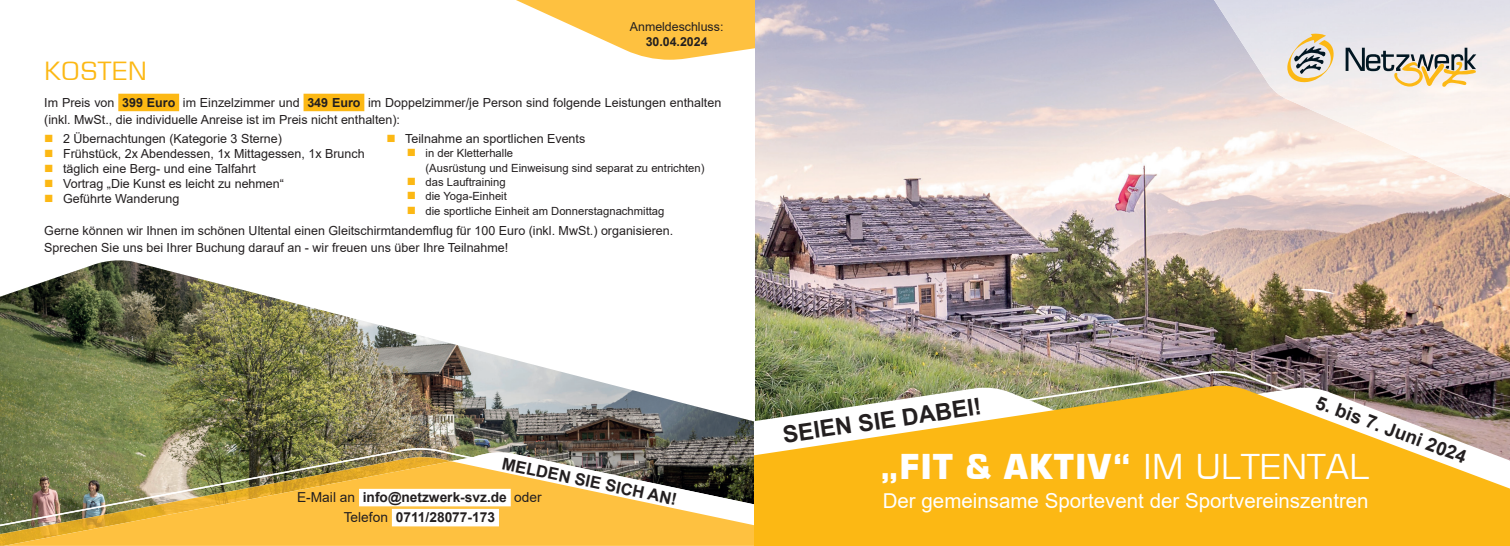
<style>
.page{position:relative;width:1510px;height:546px;background:#fff}
.page>*{position:absolute;margin:0;border:0;box-sizing:border-box;transform-origin:0 0}
.t1{font:700 34.12px "Square 721 BT";color:#fff}
.t2{font:25px "Square 721 BT";letter-spacing:.01em;color:#fcb814}
.t3{font:700 23.25px "Arial";color:#231f20}
.t4{font:20.5px "Arial";color:#fff}
.t5{font:700 18.75px "Arial";color:#231f20}
.t6{font:700 16.5px "Arial";color:#231f20}
.t7{font:700 13.75px/20px "Arial";color:#231f20;text-align:center}
.t8{font:12.5px/17.5px "Arial";color:#231f20}
.t9{font:12.38px "Arial";color:#231f20}
.t10{font:700 12.38px "Arial";color:#231f20}
.t11{font:11.25px/14.4px "Arial";color:#231f20}
.s1{font-weight:700}
.s2{color:#fcb814}
.s3{font-weight:400}
</style>
<div class="page">
<img style="left:0;top:260px;width:755px;height:188px">
<img style="left:0;top:448px;width:754px;height:3px">
<img style="left:0;top:451px;width:755px;height:52px">
<img style="left:246px;top:457px;width:205px;height:4px">
<img style="left:0;top:503px;width:4px;height:43px">
<img style="left:4px;top:461px;width:751px;height:85px">
<svg style="left:516px;top:0;width:239px;height:60px"></svg>
<img style="left:755px;top:0;width:754px;height:368px">
<svg style="left:755px;top:368px;width:754px;height:178px;background:#e2b33f"></svg>
<img style="left:1214px;top:0;width:295px;height:198px">
<svg style="left:1299px;top:288px;width:36px;height:6px"></svg>
<svg style="left:1284px;top:33px;width:50px;height:50px;background:#d1c7af"></svg>
<svg style="left:1345px;top:48px;width:131px;height:39px;background:#c6bdab"></svg>
<div style="left:118px;top:94px;width:61px;height:17px;background:#fcb814"></div>
<div style="left:303px;top:94px;width:61px;height:17px;background:#fcb814"></div>
<div style="left:359px;top:489px;width:152px;height:17px;background:#fff"></div>
<div style="left:392px;top:509px;width:107px;height:17px;background:#fff"></div>
<p class="t9" style="left:630px;top:18px;width:95px">Anmeldeschluss:</p>
<p class="t10" style="left:645px;top:33px;width:63px">30.04.2024</p>
<h2 class="t2" style="left:44px;top:56px;width:104px">KOSTEN</h2>
<p class="t8" style="left:44px;top:94px;width:678px">Im Preis von <span class="s1">399 Euro</span> im Einzelzimmer und <span class="s1">349 Euro</span> im Doppelzimmer/je Person sind folgende Leistungen enthalten (inkl. MwSt., die individuelle Anreise ist im Preis nicht enthalten):</p>
<p class="t8" style="left:44px;top:130px;width:239px"><span class="s2">■</span> 2 Übernachtungen (Kategorie 3 Sterne)</p>
<p class="t8" style="left:44px;top:145px;width:322px"><span class="s2">■</span> Frühstück, 2x Abendessen, 1x Mittagessen, 1x Brunch</p>
<p class="t8" style="left:44px;top:160px;width:213px"><span class="s2">■</span> täglich eine Berg- und eine Talfahrt</p>
<p class="t8" style="left:44px;top:175px;width:241px"><span class="s2">■</span> Vortrag „Die Kunst es leicht zu nehmen“</p>
<p class="t8" style="left:44px;top:190px;width:137px"><span class="s2">■</span> Geführte Wanderung</p>
<p class="t8" style="left:386px;top:130px;width:200px"><span class="s2">■</span> Teilnahme an sportlichen Events</p>
<p class="t11" style="left:425px;top:146px;width:280px;text-indent:-19px"><span class="s2">■</span> in der Kletterhalle<br>(Ausrüstung und Einweisung sind separat zu entrichten)</p>
<p class="t11" style="left:407px;top:175px;width:100px"><span class="s2">■</span> das Lauftraining</p>
<p class="t11" style="left:407px;top:189px;width:102px"><span class="s2">■</span> die Yoga-Einheit</p>
<p class="t11" style="left:407px;top:203px;width:259px"><span class="s2">■</span> die sportliche Einheit am Donnerstagnachmittag</p>
<p class="t8" style="left:44px;top:221px;width:630px">Gerne können wir Ihnen im schönen Ultental einen Gleitschirmtandemflug für 100 Euro (inkl. MwSt.) organisieren.<br>Sprechen Sie uns bei Ihrer Buchung darauf an - wir freuen uns über Ihre Teilnahme!</p>
<h3 class="t6" style="left:505px;top:451px;width:180px;rotate:12deg">MELDEN SIE SICH AN!</h3>
<p class="t7" style="left:297px;top:487px;width:246px"><span class="s3">E-Mail an</span> info@netzwerk-svz.de <span class="s3">oder<br>Telefon</span> 0711/28077-173</p>
<h3 class="t3" style="left:780px;top:418px;width:202px;rotate:-8deg">SEIEN SIE DABEI!</h3>
<h3 class="t5" style="left:1321px;top:389px;width:161px;rotate:21deg">5. bis 7. Juni 2024</h3>
<h1 class="t1" style="left:879px;top:446px;width:491px">„FIT &amp; AKTIV“ <span class="s3">IM ULTENTAL</span></h1>
<h3 class="t4" style="left:882px;top:486px;width:487px">Der gemeinsame Sportevent der Sportvereinszentren</h3>
</div>
